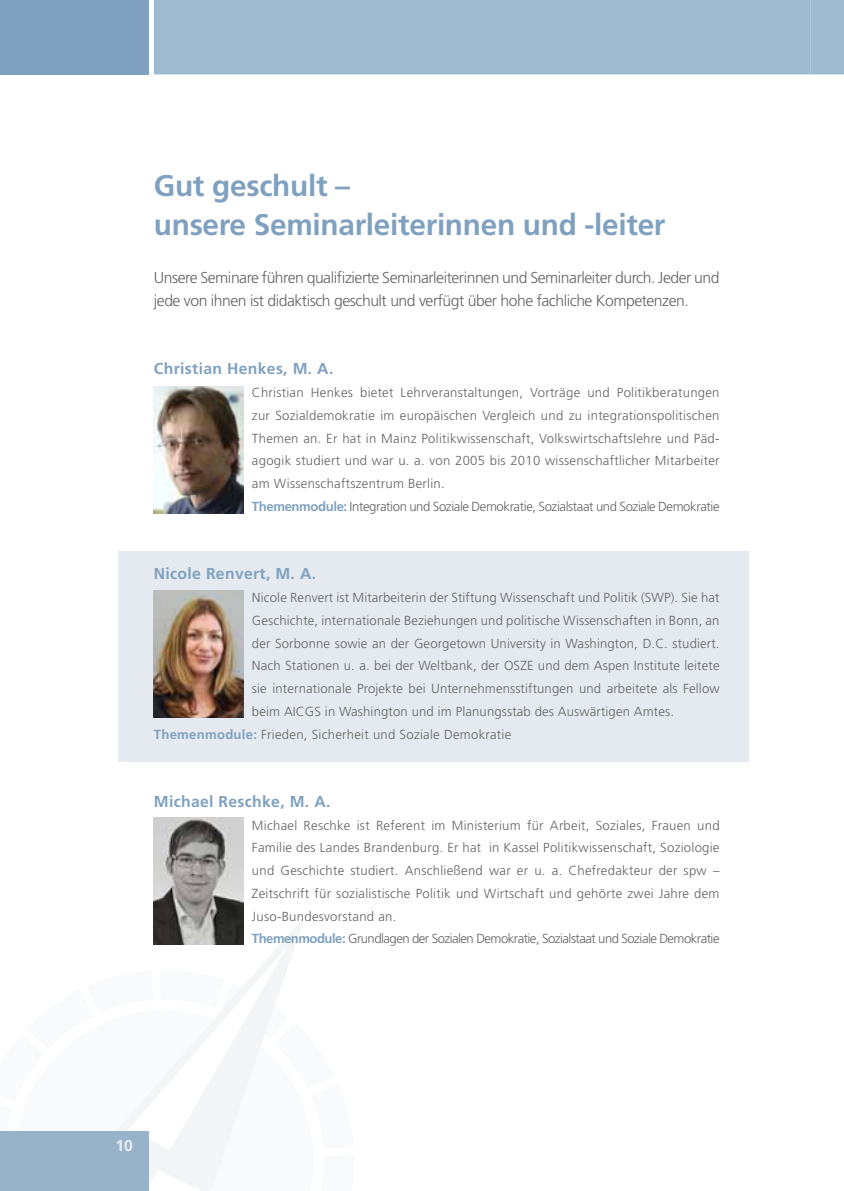
<style>
.page{position:relative;width:844px;height:1191px;background:#fff}
.page>*{position:absolute;margin:0;border:0;box-sizing:border-box;transform-origin:0 0}
.t1{font:700 29.75px/38.5px "Frutiger LT Std";letter-spacing:-.01em;color:#7fa1bf}
.t2{font:300 15.75px/22.8px "Frutiger LT Std";letter-spacing:-.03em;color:#636363}
.t3{font:700 15.75px "Frutiger LT Std";letter-spacing:.02em;color:#7fa1bf}
.t4{font:700 15.75px "Frutiger LT Std";color:#e9eff4}
.t5{font:300 13.12px/22.8px "Frutiger LT Std";letter-spacing:.02em;color:#636363}
.s1{font-weight:700;color:#7fa1bf}
</style>
<div class="page">
<svg style="left:153px;top:914px;width:152px;height:32px"></svg>
<svg style="left:117px;top:946px;width:178px;height:245px"></svg>
<div style="left:118px;top:551px;width:630px;height:210px;background:#e5eaf0"></div>
<img style="left:154px;top:386px;width:89px;height:127px">
<img style="left:154px;top:591px;width:89px;height:126px">
<img style="left:154px;top:817px;width:89px;height:127px">
<div style="left:0;top:0;width:149px;height:74px;background:#7fa1bf"></div>
<div style="left:0;top:1131px;width:149px;height:60px;background:#98b2ca"></div>
<div style="left:154px;top:0;width:656px;height:74px;background:#9ebad0"></div>
<div style="left:810px;top:0;width:33px;height:74px;background:#9ebad0"></div>
<h1 class="t1" style="left:154px;top:166px;width:513px">Gut geschult –<br>unsere Seminarleiterinnen und -leiter</h1>
<p class="t2" style="left:154px;top:267px;width:567px">Unsere Seminare führen qualifizierte Seminarleiterinnen und Seminarleiter durch. Jeder und jede von ihnen ist didaktisch geschult und verfügt über hohe fachliche Kompetenzen.</p>
<p class="t3" style="left:154px;top:360px;width:181px">Christian Henkes, M. A.</p>
<p class="t5" style="left:252px;top:381px;width:469px">Christian Henkes bietet Lehrveranstaltungen, Vorträge und Politikberatungen zur Sozialdemokratie im europäischen Vergleich und zu integrationspolitischen Themen an. Er hat in Mainz Politikwissenschaft, Volkswirtschaftslehre und Päd&shy;agogik studiert und war u. a. von 2005 bis 2010 wissenschaftlicher Mitarbeiter am Wissenschaftszentrum Berlin.<br><span class="s1">Themenmodule:</span> Integration und Soziale Demokratie, Sozialstaat und Soziale Demokratie</p>
<p class="t3" style="left:154px;top:564px;width:164px">Nicole Renvert, M. A.</p>
<p class="t5" style="left:252px;top:586px;width:469px">Nicole Renvert ist Mitarbeiterin der Stiftung Wissenschaft und Politik (SWP). Sie hat</p>
<p class="t5" style="left:252px;top:609px;width:469px">Geschichte, internationale Beziehungen und politische Wissenschaften in Bonn, an</p>
<p class="t5" style="left:252px;top:632px;width:469px">der Sorbonne sowie an der Georgetown University in Washington, D.C. studiert.</p>
<p class="t5" style="left:252px;top:654px;width:469px">Nach Stationen u. a. bei der Weltbank, der OSZE und dem Aspen Institute leitete</p>
<p class="t5" style="left:252px;top:677px;width:469px">sie internationale Projekte bei Unternehmensstiftungen und arbeitete als Fellow</p>
<p class="t5" style="left:252px;top:700px;width:423px">beim AICGS in Washington und im Planungsstab des Auswärtigen Amtes.</p>
<p class="t5" style="left:154px;top:723px;width:359px"><span class="s1">Themenmodule:</span> Frieden, Sicherheit und Soziale Demokratie</p>
<p class="t3" style="left:154px;top:792px;width:178px">Michael Reschke, M. A.</p>
<p class="t5" style="left:252px;top:814px;width:469px">Michael Reschke ist Referent im Ministerium für Arbeit, Soziales, Frauen und Familie des Landes Brandenburg. Er hat in Kassel Politikwissenschaft, Soziologie und Geschichte studiert. Anschließend war er u. a. Chefredakteur der spw – Zeitschrift für sozialistische Politik und Wirtschaft und gehörte zwei Jahre dem Juso-Bundesvorstand an.<br><span class="s1">Themenmodule:</span> Grundlagen der Sozialen Demokratie, Sozialstaat und Soziale Demokratie</p>
<p class="t4" style="left:115px;top:1136px;width:19px">10</p>
</div>
